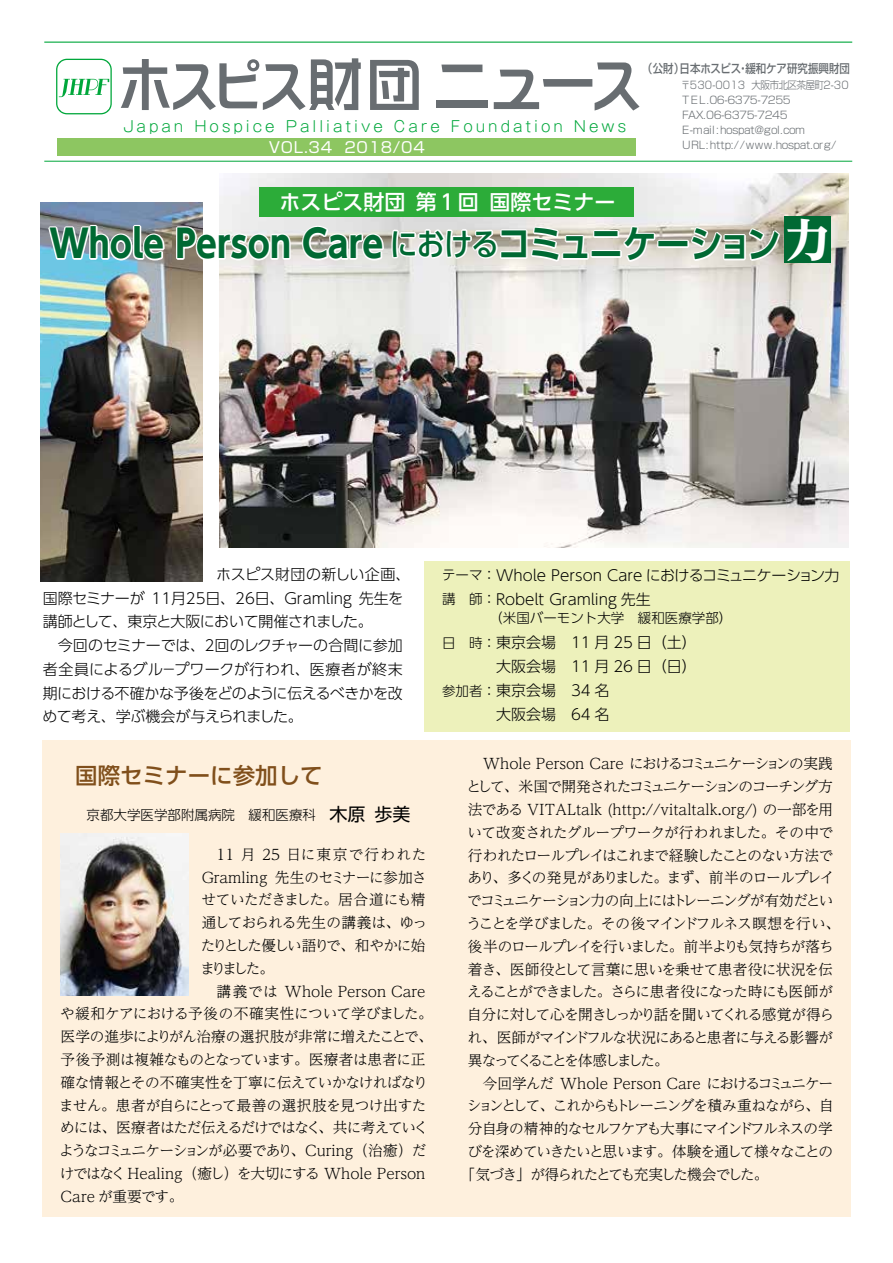
<style>
.page{position:relative;width:893px;height:1263px;background:#fff}
.page>*{position:absolute;margin:0;border:0;box-sizing:border-box;transform-origin:0 0}
.t1{font:800 45px "UD Reimin Pro";color:#fff}
.t2{font:700 37.95px "UD Shin Go Pro";color:#006933;scale:.89 1}
.t3{font:500 22.5px "UD Shin Go Pro";color:#804f1b}
.t4{font:500 21px "UD Shin Go Pro";color:#fff}
.t5{font:300 15px/23.7px "UD Shin Go Pro";letter-spacing:-.005em;color:#000}
.t6{font:300 15px "Gothic MB101 Pro";letter-spacing:.2em;color:#00a73b}
.t7{font:15px "Shin Go Pro";letter-spacing:.05em;color:#fff}
.t8{font:300 14.7px/22.8px "UD Reimin Pro";letter-spacing:-.06em;color:#000;text-align:justify}
.t9{font:300 14.7px/22.8px "UD Reimin Pro";letter-spacing:-.03em;color:#000}
.t10{font:300 14.7px "UD Reimin Pro";color:#000}
.t11{font:300 14.7px "UD Reimin Pro";letter-spacing:-.1em;color:#000}
.t12{font:300 14.7px "UD Reimin Pro";letter-spacing:-.08em;color:#000}
.t13{font:300 14.7px "UD Reimin Pro";letter-spacing:-.09em;color:#000}
.t14{font:300 14.7px "UD Reimin Pro";letter-spacing:-.115em;color:#000}
.t15{font:300 13.5px "UD Shin Go Pro";color:#000}
.t16{font:500 12px "Shin Go Pro";letter-spacing:.005em;color:#686d71;scale:.87 1}
.t17{font:300 10.5px/15px "Shin Go Pro";letter-spacing:-.045em;color:#686d71;scale:.92 1}
.t18{font:300 10.5px "Shin Go Pro";letter-spacing:-.045em;color:#686d71}
.s1{font-weight:500;font-size:31.35px}
.s2{font-family:"UD Shin Go Pro De"}
.s3{font-weight:400;font-size:18px}
.s4{font-size:13.5px}
</style>
<div class="page">
<svg style="left:56px;top:59px;width:56px;height:55px"></svg>
<svg style="left:121px;top:58px;width:240px;height:52px"></svg>
<svg style="left:370px;top:60px;width:49px;height:50px"></svg>
<div style="left:437px;top:100px;width:51px;height:8px;background:#686d71"></div>
<svg style="left:441px;top:65px;width:41px;height:7px"></svg>
<svg style="left:494px;top:62px;width:145px;height:49px"></svg>
<div style="left:57px;top:139px;width:579px;height:17px;background:#8dc661"></div>
<hr style="left:44px;top:42px;width:808px;height:1px;background:#00a73b">
<hr style="left:44px;top:161px;width:808px;height:1px;background:#00a73b">
<div style="left:42px;top:740px;width:808px;height:476px;background:#fef0dd"></div>
<div style="left:425px;top:561px;width:425px;height:170px;background:#edf1bb"></div>
<img style="left:61px;top:834px;width:127px;height:161px">
<img style="left:220px;top:174px;width:629px;height:374px">
<img style="left:41px;top:202px;width:161px;height:379px">
<div style="left:259px;top:187px;width:375px;height:30px;background:#2cac39"></div>
<div style="left:784px;top:216px;width:46px;height:47px;background:#006933"></div>
<svg style="left:46px;top:223px;width:120px;height:41px"></svg>
<svg style="left:175px;top:225px;width:117px;height:37px"></svg>
<svg style="left:300px;top:224px;width:357px;height:40px"></svg>
<div style="left:657px;top:240px;width:32px;height:8px;border:3px solid #fff"></div>
<svg style="left:688px;top:225px;width:94px;height:38px"></svg>
<p class="t6" style="left:123px;top:114px;width:504px">Japan Hospice Palliative Care Foundation News</p>
<p class="t16" style="left:642px;top:59px;width:240px">（公財）日本ホスピス・緩和ケア研究振興財団</p>
<p class="t17" style="left:681px;top:76px;width:184px">〒530-0013 大阪市北区茶屋町2-30<br>T E L.06-6375-7255<br>FAX.06-6375-7245<br>E-mail:hospat@gol.com</p>
<p class="t7" style="left:269px;top:135px;width:158px">VOL.34 2018/04</p>
<p class="t18" style="left:682px;top:137px;width:156px">URL:http://www.hospat.org/</p>
<h3 class="t4" style="left:279px;top:185px;width:338px">ホスピス財団第１回国際セミナー</h3>
<h2 class="t2" style="left:49px;top:213px;width:823px">Whole Person Care <span class="s1">における</span><span class="s2">コミュニケーション</span></h2>
<h1 class="t1" style="left:785px;top:203px;width:46px">力</h1>
<p class="t5" style="left:43px;top:562px;width:369px;text-indent:173px">ホスピス財団の新しい企画、国際セミナーが 11月25日、26日、Gramling 先生を講師として、東京と大阪において開催されました。</p>
<p class="t5" style="left:42px;top:633px;width:362px;text-align:justify;text-indent:15px">今回のセミナーでは、２回のレクチャーの合間に参加者全員によるグル－プワークが行われ、医療者が終末期における不確かな予後をどのように伝えるべきかを改めて考え、学ぶ機会が与えられました。</p>
<h3 class="t3" style="left:75px;top:757px;width:249px">国際セミナーに参加して</h3>
<p class="t15" style="left:87px;top:804px;width:326px">京都大学医学部附属病院　緩和医療科　<span class="s3">木原歩美</span></p>
<p class="t8" style="left:200px;top:842px;width:228px;text-indent:16px">11 月 25 日に東京で行われたGramling 先生のセミナーに参加させていただきました。居合道にも精通しておられる先生の講義は、ゆったりとした優しい語りで、和やかに始まりました。</p>
<p class="t9" style="left:59px;top:979px;width:375px;text-indent:157px">講義では Whole Person Careや緩和ケアにおける予後の不確実性について学びました。医学の進歩によりがん治療の選択肢が非常に増えたことで、予後予測は複雑なものとなっています。医療者は患者に正確な情報とその不確実性を丁寧に伝えていかなければなりません。患者が自らにとって最善の選択肢を見つけ出すためには、医療者はただ伝えるだけではなく、共に考えていくようなコミュニケーションが必要であり、Curing（治癒）だけではなくHealing（癒し）を大切にする Whole Person<br>Care が重要です。</p>
<p class="t5" style="left:442px;top:563px;width:399px"><span class="s4">テーマ：</span>Whole Person Care におけるコミュニケーション力<span class="s4">講　師：</span>Robelt Gramling 先生</p>
<p class="t15" style="left:489px;top:607px;width:244px">（米国バーモント大学　緩和医療学部）</p>
<p class="t5" style="left:442px;top:630px;width:256px"><span class="s4">日　時：</span>東京会場　11 月 25 日（土）</p>
<p class="t5" style="left:496px;top:654px;width:202px">大阪会場　11 月 26 日（日）</p>
<p class="t5" style="left:442px;top:678px;width:169px"><span class="s4">参加者：</span>東京会場　34 名</p>
<p class="t5" style="left:496px;top:702px;width:115px">大阪会場　64 名</p>
<p class="t8" style="left:466px;top:752px;width:375px;text-align:left;text-indent:16px">Whole Person Care におけるコミュニケーションの実践として、米国で開発されたコミュニケーションのコーチング方法である VITALtalk (http://vitaltalk.org/) の一部を用いて改変されたグループワークが行われました。その中で行われたロールプレイはこれまで経験したことのない方法であり、多くの発見がありました。まず、前半のロールプレイでコミュニケーション力の向上にはトレーニングが有効だということを学びました。その後マインドフルネス瞑想を行い、後半のロールプレイを行いました。前半よりも気持ちが落ち着き、医師役として言葉に思いを乗せて患者役に状況を伝えることができました。さらに患者役になった時にも医師が自分に対して心を開きしっかり話を聞いてくれる感覚が得られ、医師がマインドフルな状況にあると患者に与える影響が異なってくることを体感しました。</p>
<p class="t10" style="left:483px;top:1071px;width:352px">今回学んだ Whole Person Care におけるコミュニケー</p>
<p class="t11" style="left:467px;top:1094px;width:368px">ションとして、これからもトレーニングを積み重ねながら、自</p>
<p class="t12" style="left:468px;top:1117px;width:366px">分自身の精神的なセルフケアも大事にマインドフルネスの学</p>
<p class="t13" style="left:467px;top:1139px;width:367px">びを深めていきたいと思います。体験を通して様々なことの</p>
<p class="t14" style="left:461px;top:1162px;width:309px">「気づき」が得られたとても充実した機会でした。</p>
</div>
